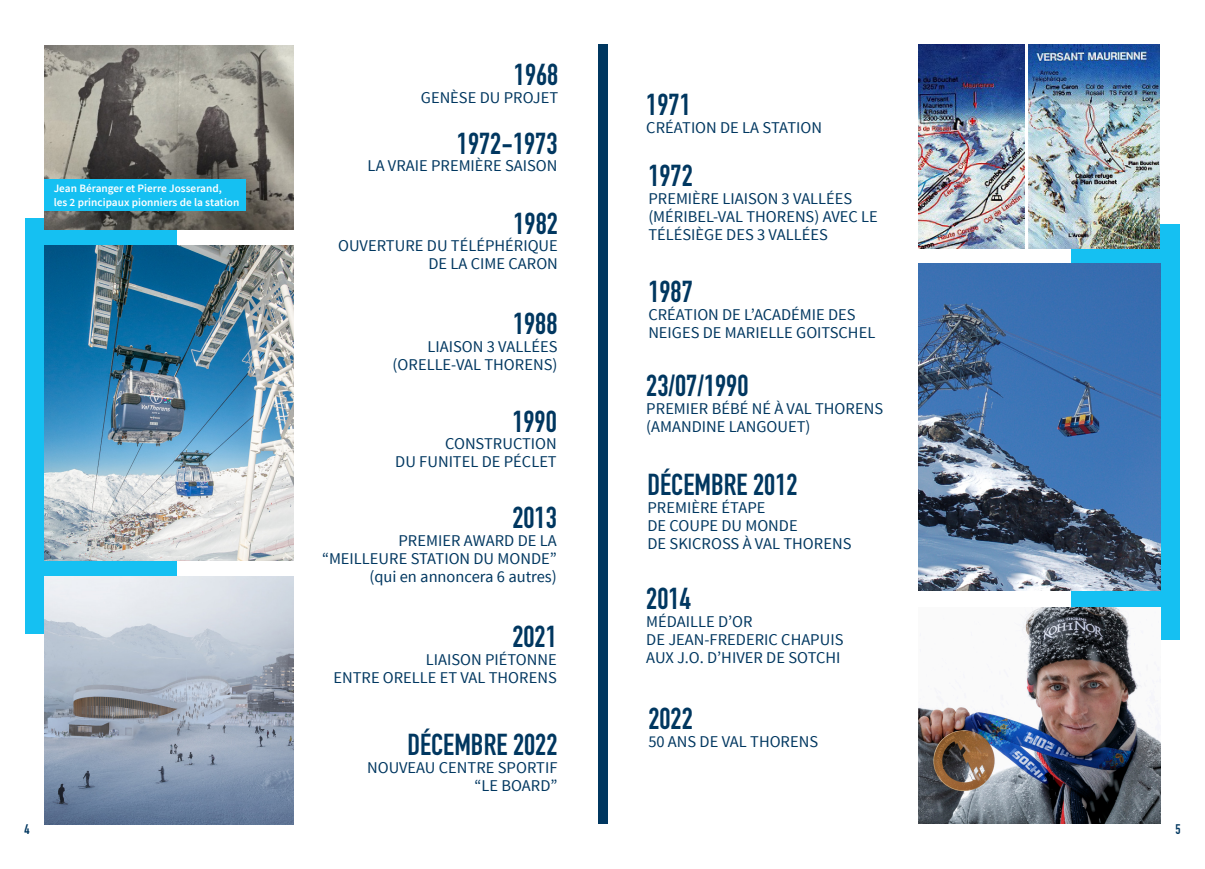
<style>
.page{position:relative;width:1205px;height:869px;background:#fff}
.page>*{position:absolute;margin:0;border:0;box-sizing:border-box;transform-origin:0 0}
.Texte_justifié_à_gau{font:700 29.88px "DIN Condensed";color:#003760}
.Texte_justifié_à_gau-2{font:16.38px/17.9px "Source Sans Pro";color:#003760}
.t1{font:700 13.75px "DIN Condensed";color:#003760}
.Texte_justifié_à_gau-3{font:600 11.25px "Source Sans Pro";color:#fff}
</style>
<div class="page">
<div style="left:25px;top:218px;width:152px;height:415px;background:#15c0f2"></div>
<div style="left:1071px;top:224px;width:109px;height:415px;background:#15c0f2"></div>
<img style="left:918px;top:607px;width:242px;height:216px">
<img style="left:918px;top:263px;width:242px;height:327px">
<img style="left:44px;top:245px;width:250px;height:315px">
<img style="left:918px;top:44px;width:106px;height:204px">
<img style="left:1029px;top:44px;width:131px;height:204px">
<img style="left:44px;top:576px;width:249px;height:248px">
<img style="left:45px;top:45px;width:249px;height:184px">
<div style="left:45px;top:180px;width:201px;height:31px;background:#15c0f2"></div>
<div style="left:598px;top:44px;width:9px;height:779px;background:#003760"></div>
<p class="Texte_justifié_à_gau-3" style="left:54px;top:181px;width:170px">Jean Béranger et Pierre Josserand,</p>
<p class="Texte_justifié_à_gau-3" style="left:54px;top:195px;width:187px">les 2 principaux pionniers de la station</p>
<p class="Texte_justifié_à_gau" style="left:514px;top:54px;width:46px">1968</p>
<p class="Texte_justifié_à_gau-2" style="left:421px;top:89px;width:139px">GENÈSE DU PROJET</p>
<p class="Texte_justifié_à_gau" style="left:457px;top:123px;width:102px">1972-1973</p>
<p class="Texte_justifié_à_gau-2" style="left:368px;top:157px;width:191px">LA VRAIE PREMIÈRE SAISON</p>
<p class="Texte_justifié_à_gau" style="left:513px;top:203px;width:46px">1982</p>
<p class="Texte_justifié_à_gau-2" style="left:338px;top:237px;width:221px;text-align:right">OUVERTURE DU TÉLÉPHÉRIQUE<br>DE LA CIME CARON</p>
<p class="Texte_justifié_à_gau" style="left:513px;top:303px;width:46px">1988</p>
<p class="Texte_justifié_à_gau-2" style="left:427px;top:338px;width:131px">LIAISON 3 VALLÉES</p>
<p class="Texte_justifié_à_gau-2" style="left:393px;top:355px;width:166px">(ORELLE-VAL THORENS)</p>
<p class="Texte_justifié_à_gau" style="left:512px;top:401px;width:46px">1990</p>
<p class="Texte_justifié_à_gau-2" style="left:445px;top:435px;width:113px">CONSTRUCTION</p>
<p class="Texte_justifié_à_gau-2" style="left:395px;top:453px;width:163px">DU FUNITEL DE PÉCLET</p>
<p class="Texte_justifié_à_gau" style="left:512px;top:497px;width:46px">2013</p>
<p class="Texte_justifié_à_gau-2" style="left:398px;top:532px;width:160px">PREMIER AWARD DE LA</p>
<p class="Texte_justifié_à_gau-2" style="left:322px;top:550px;width:236px">“MEILLEURE STATION DU MONDE”</p>
<p class="Texte_justifié_à_gau-2" style="left:369px;top:567px;width:189px">(qui en annoncera 6 autres)</p>
<p class="Texte_justifié_à_gau" style="left:512px;top:616px;width:46px">2021</p>
<p class="Texte_justifié_à_gau-2" style="left:426px;top:650px;width:132px">LIAISON PIÉTONNE</p>
<p class="Texte_justifié_à_gau-2" style="left:333px;top:668px;width:225px">ENTRE ORELLE ET VAL THORENS</p>
<p class="Texte_justifié_à_gau" style="left:407px;top:724px;width:152px">DÉCEMBRE 2022</p>
<p class="Texte_justifié_à_gau-2" style="left:367px;top:758px;width:192px">NOUVEAU CENTRE SPORTIF</p>
<p class="Texte_justifié_à_gau-2" style="left:474px;top:776px;width:84px">“LE BOARD”</p>
<p class="Texte_justifié_à_gau" style="left:646px;top:84px;width:46px">1971</p>
<p class="Texte_justifié_à_gau-2" style="left:646px;top:118px;width:177px">CRÉATION DE LA STATION</p>
<p class="Texte_justifié_à_gau" style="left:648px;top:155px;width:46px">1972</p>
<p class="Texte_justifié_à_gau-2" style="left:648px;top:190px;width:231px">PREMIÈRE LIAISON 3 VALLÉES (MÉRIBEL-VAL THORENS) AVEC LE<br>TÉLÉSIÈGE DES 3 VALLÉES</p>
<p class="Texte_justifié_à_gau" style="left:648px;top:271px;width:46px">1987</p>
<p class="Texte_justifié_à_gau-2" style="left:648px;top:306px;width:209px">CRÉATION DE L’ACADÉMIE DES</p>
<p class="Texte_justifié_à_gau-2" style="left:648px;top:324px;width:228px">NEIGES DE MARIELLE GOITSCHEL</p>
<p class="Texte_justifié_à_gau" style="left:646px;top:365px;width:104px">23/07/1990</p>
<p class="Texte_justifié_à_gau-2" style="left:646px;top:399px;width:238px">PREMIER BÉBÉ NÉ À VAL THORENS (AMANDINE LANGOUET)</p>
<p class="Texte_justifié_à_gau" style="left:647px;top:464px;width:152px">DÉCEMBRE 2012</p>
<p class="Texte_justifié_à_gau-2" style="left:647px;top:499px;width:119px">PREMIÈRE ÉTAPE</p>
<p class="Texte_justifié_à_gau-2" style="left:647px;top:517px;width:152px">DE COUPE DU MONDE</p>
<p class="Texte_justifié_à_gau-2" style="left:647px;top:534px;width:205px">DE SKICROSS À VAL THORENS</p>
<p class="Texte_justifié_à_gau" style="left:646px;top:578px;width:46px">2014</p>
<p class="Texte_justifié_à_gau-2" style="left:646px;top:612px;width:108px">MÉDAILLE D’OR</p>
<p class="Texte_justifié_à_gau-2" style="left:646px;top:630px;width:199px">DE JEAN-FREDERIC CHAPUIS</p>
<p class="Texte_justifié_à_gau-2" style="left:646px;top:648px;width:196px">AUX J.O. D’HIVER DE SOTCHI</p>
<p class="Texte_justifié_à_gau" style="left:648px;top:698px;width:46px">2022</p>
<p class="Texte_justifié_à_gau-2" style="left:648px;top:732px;width:171px">50 ANS DE VAL THORENS</p>
<p class="t1" style="left:24px;top:819px;width:7px">4</p>
<p class="t1" style="left:1175px;top:819px;width:7px">5</p>
</div>
